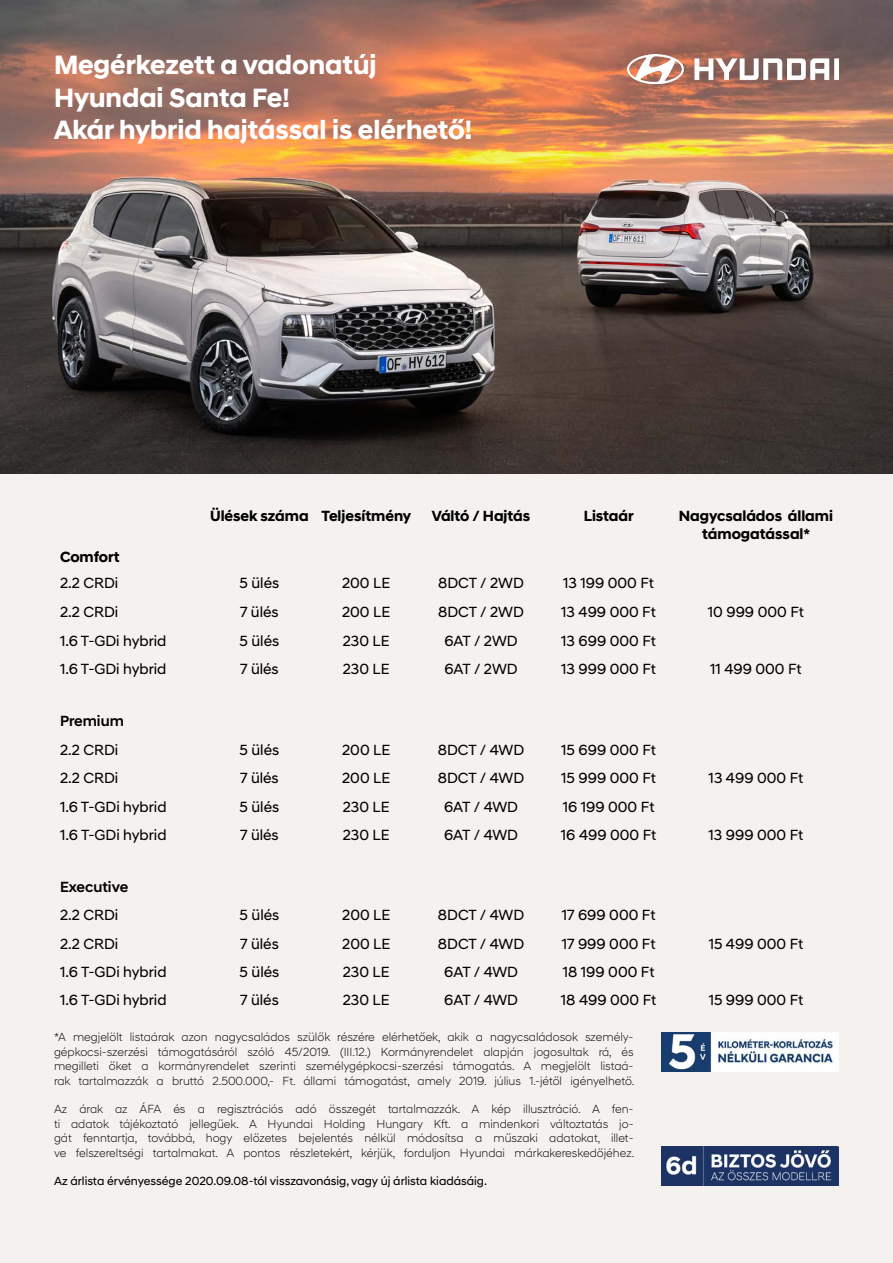
<style>
.page{position:relative;width:893px;height:1263px;background:#fff}
.page>*{position:absolute;margin:0;border:0;box-sizing:border-box;transform-origin:0 0}
.t1{font:700 27px/32.4px "Hyundai Sans Head";color:#fff}
.t2{font:15px "Hyundai Sans Head";color:#000}
.t3{font:700 15px/18px "Hyundai Sans Head";color:#000;text-align:center}
.t4{font:500 15px "Hyundai Sans Head";color:#000}
.t5{font:300 12px/14.4px "Hyundai Sans Head";color:#000;text-align:justify}
.t6{font:12px "Hyundai Sans Head";color:#000}
</style>
<div class="page">
<img style="left:0;top:0;width:893px;height:475px">
<div style="left:0;top:475px;width:893px;height:788px;background:#f4f1ef"></div>
<img style="left:661px;top:1147px;width:178px;height:39px">
<img style="left:661px;top:1032px;width:178px;height:39px">
<img style="left:627px;top:54px;width:212px;height:29px">
<h1 class="t1" style="left:54px;top:49px;width:419px">Megérkezett a vadonatúj<br>Hyundai Santa Fe!<br>Akár hybrid hajtással is elérhető!</h1>
<p class="t3" style="left:210px;top:507px;width:203px">Ülések száma Teljesítmény</p>
<p class="t3" style="left:432px;top:507px;width:100px">Váltó / Hajtás</p>
<p class="t3" style="left:584px;top:507px;width:51px">Listaár</p>
<p class="t3" style="left:679px;top:507px;width:156px">Nagycsaládos állami támogatással*</p>
<p class="t3" style="left:60px;top:548px;width:61px">Comfort</p>
<p class="t2" style="left:60px;top:574px;width:60px">2.2 CRDi</p>
<p class="t2" style="left:240px;top:574px;width:41px">5 ülés</p>
<p class="t2" style="left:342px;top:574px;width:50px">200 LE</p>
<p class="t2" style="left:438px;top:574px;width:87px">8DCT / 2WD</p>
<p class="t2" style="left:563px;top:574px;width:92px">13 199 000 Ft</p>
<p class="t2" style="left:60px;top:603px;width:60px">2.2 CRDi</p>
<p class="t2" style="left:240px;top:603px;width:40px">7 ülés</p>
<p class="t2" style="left:342px;top:603px;width:50px">200 LE</p>
<p class="t2" style="left:438px;top:603px;width:87px">8DCT / 2WD</p>
<p class="t2" style="left:561px;top:603px;width:96px">13 499 000 Ft</p>
<p class="t2" style="left:708px;top:603px;width:98px">10 999 000 Ft</p>
<p class="t2" style="left:60px;top:632px;width:108px">1.6 T-GDi hybrid</p>
<p class="t2" style="left:240px;top:632px;width:41px">5 ülés</p>
<p class="t2" style="left:343px;top:632px;width:48px">230 LE</p>
<p class="t2" style="left:444px;top:632px;width:75px">6AT / 2WD</p>
<p class="t2" style="left:561px;top:632px;width:96px">13 699 000 Ft</p>
<p class="t2" style="left:60px;top:660px;width:108px">1.6 T-GDi hybrid</p>
<p class="t2" style="left:240px;top:660px;width:40px">7 ülés</p>
<p class="t2" style="left:343px;top:660px;width:48px">230 LE</p>
<p class="t2" style="left:444px;top:660px;width:75px">6AT / 2WD</p>
<p class="t2" style="left:561px;top:660px;width:96px">13 999 000 Ft</p>
<p class="t2" style="left:710px;top:660px;width:93px">11 499 000 Ft</p>
<p class="t4" style="left:60px;top:712px;width:65px">Premium</p>
<p class="t2" style="left:60px;top:741px;width:60px">2.2 CRDi</p>
<p class="t2" style="left:240px;top:741px;width:41px">5 ülés</p>
<p class="t2" style="left:342px;top:741px;width:50px">200 LE</p>
<p class="t2" style="left:438px;top:741px;width:88px">8DCT / 4WD</p>
<p class="t2" style="left:561px;top:741px;width:96px">15 699 000 Ft</p>
<p class="t2" style="left:60px;top:769px;width:60px">2.2 CRDi</p>
<p class="t2" style="left:240px;top:769px;width:40px">7 ülés</p>
<p class="t2" style="left:342px;top:769px;width:50px">200 LE</p>
<p class="t2" style="left:438px;top:769px;width:88px">8DCT / 4WD</p>
<p class="t2" style="left:561px;top:769px;width:96px">15 999 000 Ft</p>
<p class="t2" style="left:709px;top:769px;width:96px">13 499 000 Ft</p>
<p class="t2" style="left:60px;top:798px;width:108px">1.6 T-GDi hybrid</p>
<p class="t2" style="left:240px;top:798px;width:41px">5 ülés</p>
<p class="t2" style="left:343px;top:798px;width:48px">230 LE</p>
<p class="t2" style="left:444px;top:798px;width:76px">6AT / 4WD</p>
<p class="t2" style="left:563px;top:798px;width:93px">16 199 000 Ft</p>
<p class="t2" style="left:60px;top:826px;width:108px">1.6 T-GDi hybrid</p>
<p class="t2" style="left:240px;top:826px;width:40px">7 ülés</p>
<p class="t2" style="left:343px;top:826px;width:48px">230 LE</p>
<p class="t2" style="left:444px;top:826px;width:76px">6AT / 4WD</p>
<p class="t2" style="left:561px;top:826px;width:97px">16 499 000 Ft</p>
<p class="t2" style="left:709px;top:826px;width:96px">13 999 000 Ft</p>
<p class="t4" style="left:60px;top:878px;width:70px">Executive</p>
<p class="t2" style="left:60px;top:906px;width:60px">2.2 CRDi</p>
<p class="t2" style="left:240px;top:906px;width:41px">5 ülés</p>
<p class="t2" style="left:342px;top:906px;width:50px">200 LE</p>
<p class="t2" style="left:438px;top:906px;width:88px">8DCT / 4WD</p>
<p class="t2" style="left:562px;top:906px;width:95px">17 699 000 Ft</p>
<p class="t2" style="left:60px;top:934px;width:60px">2.2 CRDi</p>
<p class="t2" style="left:240px;top:934px;width:40px">7 ülés</p>
<p class="t2" style="left:342px;top:934px;width:50px">200 LE</p>
<p class="t2" style="left:438px;top:934px;width:88px">8DCT / 4WD</p>
<p class="t2" style="left:562px;top:934px;width:95px">17 999 000 Ft</p>
<p class="t2" style="left:709px;top:934px;width:96px">15 499 000 Ft</p>
<p class="t2" style="left:60px;top:963px;width:108px">1.6 T-GDi hybrid</p>
<p class="t2" style="left:240px;top:963px;width:41px">5 ülés</p>
<p class="t2" style="left:343px;top:963px;width:48px">230 LE</p>
<p class="t2" style="left:444px;top:963px;width:76px">6AT / 4WD</p>
<p class="t2" style="left:563px;top:963px;width:93px">18 199 000 Ft</p>
<p class="t2" style="left:60px;top:991px;width:108px">1.6 T-GDi hybrid</p>
<p class="t2" style="left:240px;top:991px;width:40px">7 ülés</p>
<p class="t2" style="left:343px;top:991px;width:48px">230 LE</p>
<p class="t2" style="left:444px;top:991px;width:76px">6AT / 4WD</p>
<p class="t2" style="left:561px;top:991px;width:97px">18 499 000 Ft</p>
<p class="t2" style="left:709px;top:991px;width:96px">15 999 000 Ft</p>
<p class="t5" style="left:54px;top:1030px;width:582px">*A megjelölt listaárak azon nagycsaládos szülők részére elérhetőek, akik a nagycsaládosok személy&shy;gépkocsi-szerzési támogatásáról szóló 45/2019. (III.12.) Kormányrendelet alapján jogosultak rá, és megilleti őket a kormányrendelet szerinti személygépkocsi-szerzési támogatás. A megjelölt listaá&shy;rak tartalmazzák a bruttó 2.500.000,- Ft. állami támogatást, amely 2019. július 1.-jétől igényelhető.</p>
<p class="t5" style="left:54px;top:1102px;width:582px">Az árak az ÁFA és a regisztrációs adó összegét tartalmazzák. A kép illusztráció. A fen&shy;ti adatok tájékoztató jellegűek. A Hyundai Holding Hungary Kft. a mindenkori változtatás jo&shy;gát fenntartja, továbbá, hogy előzetes bejelentés nélkül módosítsa a műszaki adatokat, illet&shy;ve felszereltségi tartalmakat. A pontos részletekért, kérjük, forduljon Hyundai márkakereskedőjéhez.</p>
<p class="t6" style="left:54px;top:1174px;width:434px">Az árlista érvényessége 2020.09.08-tól visszavonásig, vagy új árlista kiadásáig.</p>
</div>
